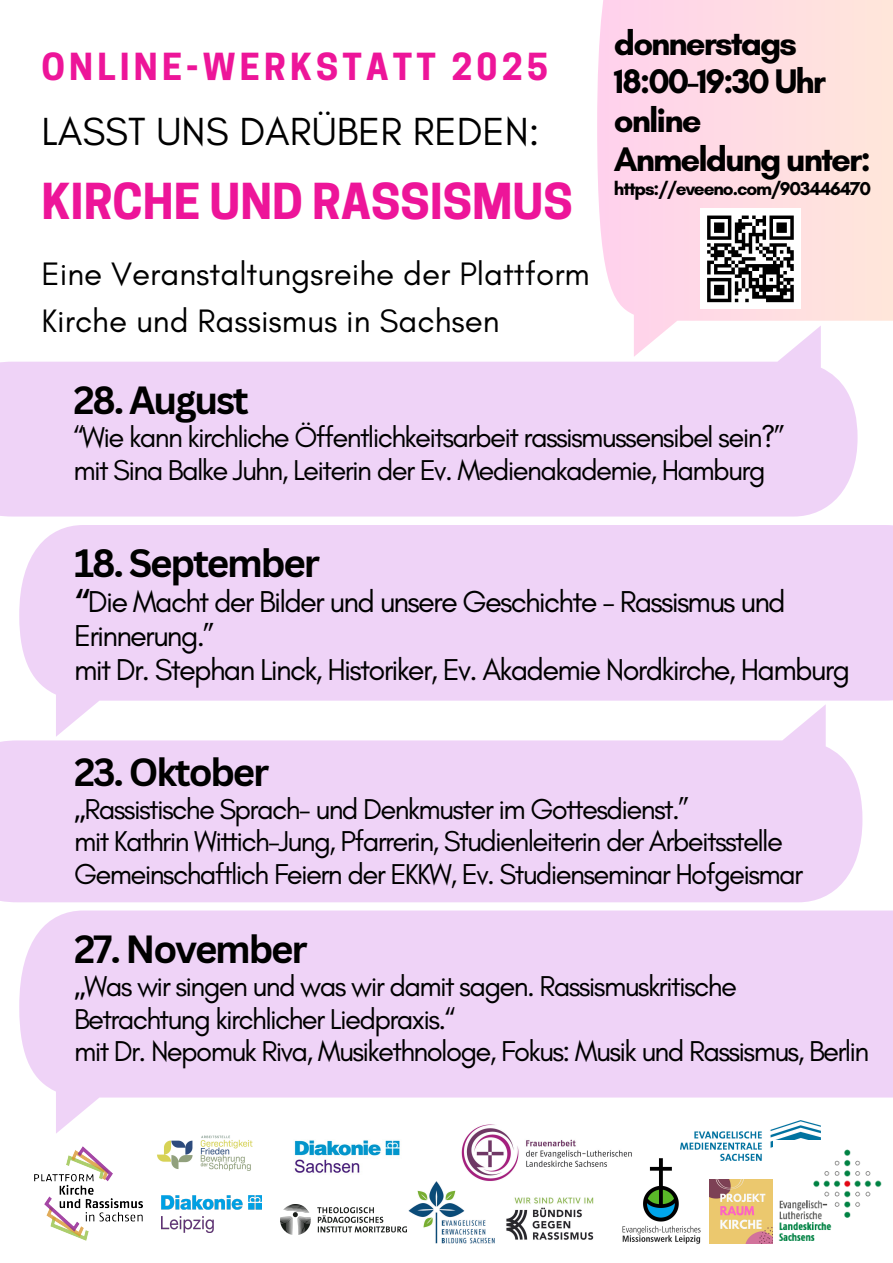
<style>
.page{position:relative;width:893px;height:1263px;background:#fff}
.page>*{position:absolute;margin:0;border:0;box-sizing:border-box;transform-origin:0 0}
.t1{font:700 46.5px "Cooper Hewitt";color:#ed1599}
.t2{font:39.9px "Glacial Indifference";color:#000}
.t3{font:700 38.47px "Canva Sans";letter-spacing:-.055em;color:#000}
.t4{font:700 38.25px "Canva Sans";letter-spacing:-.055em;color:#000}
.t5{font:700 35.03px "Cooper Hewitt";letter-spacing:.12em;color:#ed1599}
.t6{font:700 34.72px "Glacial Indifference";letter-spacing:-.055em;color:#000}
.t7{font:33.08px/47.2px "Glacial Indifference";color:#000}
.t8{font:30.75px/34.3px "Glacial Indifference";letter-spacing:-.055em;color:#000}
.t9{font:29.25px/32.6px "Glacial Indifference";letter-spacing:-.055em;color:#000}
.t10{font:700 18.98px "Glacial Indifference";letter-spacing:-.055em;color:#000}
.s1{font-weight:700}
.s2{font-family:"Noto Sans"}
</style>
<div class="page">
<div style="left:0;top:362px;width:857px;height:154px;background:#efd3f7"></div>
<div style="left:19px;top:525px;width:874px;height:176px;background:#efd3f7"></div>
<div style="left:0;top:740px;width:862px;height:162px;background:#efd3f7"></div>
<div style="left:19px;top:910px;width:874px;height:187px;background:#efd3f7"></div>
<div style="left:597px;top:0;width:296px;height:321px;background:#ffdce4"></div>
<img style="left:506px;top:1197px;width:88px;height:43px">
<img style="left:681px;top:1120px;width:139px;height:41px">
<img style="left:622px;top:1157px;width:79px;height:87px">
<img style="left:161px;top:1196px;width:101px;height:36px">
<img style="left:294px;top:1140px;width:106px;height:33px">
<img style="left:408px;top:1181px;width:87px;height:63px">
<img style="left:280px;top:1204px;width:127px;height:31px">
<div style="left:700px;top:209px;width:100px;height:100px;background:#fff"></div>
<svg style="left:707px;top:216px;width:87px;height:86px"></svg>
<hr style="left:766px;top:299px;width:28px;height:3px;background:#000">
<img style="left:460px;top:1124px;width:180px;height:61px">
<img style="left:709px;top:1180px;width:64px;height:63px">
<img style="left:773px;top:1140px;width:109px;height:101px">
<img style="left:35px;top:1146px;width:108px;height:94px">
<img style="left:157px;top:1135px;width:96px;height:36px">
<p class="t5" style="left:41px;top:53px;width:508px">ONLINE-WERKSTATT 2025</p>
<p class="t2" style="left:41px;top:107px;width:499px">LASST UNS DARÜBER REDEN:</p>
<p class="t1" style="left:41px;top:184px;width:533px">KIRCHE UND RASSISMUS</p>
<p class="t7" style="left:41px;top:250px;width:550px">Eine Veranstaltungsreihe der Plattform<br>Kirche und Rassismus in Sachsen</p>
<p class="t6" style="left:614px;top:22px;width:185px">donnerstags</p>
<p class="t6" style="left:614px;top:60px;width:213px">18:00-19:30 Uhr</p>
<p class="t6" style="left:614px;top:99px;width:89px">online</p>
<p class="t6" style="left:614px;top:138px;width:258px">Anmeldung unter:</p>
<p class="t10" style="left:614px;top:177px;width:259px">https://eveeno.com/903446470</p>
<p class="t4" style="left:73px;top:373px;width:177px">28. August</p>
<p class="t9" style="left:73px;top:420px;width:712px">“Wie kann kirchliche Öffentlichkeitsarbeit rassismussensibel sein?” mit Sina Balke Juhn, Leiterin der Ev. Medienakademie, Hamburg</p>
<h5 class="t3" style="left:74px;top:536px;width:247px">18. September</h5>
<h5 class="t8" style="left:74px;top:584px;width:777px"><span class="s1">“</span>Die Macht der Bilder und unsere Geschichte - Rassismus und<br>Erinnerung.”<br>mit Dr. Stephan Linck, Historiker, Ev. Akademie Nordkirche, Hamburg</h5>
<h5 class="t4" style="left:74px;top:745px;width:197px">23. Oktober</h5>
<h5 class="t9" style="left:74px;top:792px;width:731px"><span class="s2">„</span>Rassistische Sprach- und Denkmuster im Gottesdienst.”<br>mit Kathrin Wittich-Jung, Pfarrerin, Studienleiterin der Arbeitsstelle<br>Gemeinschaftlich Feiern der EKKW, Ev. Studienseminar Hofgeismar</h5>
<p class="t4" style="left:74px;top:922px;width:235px">27. November</p>
<p class="t9" style="left:74px;top:969px;width:797px"><span class="s2">„</span>Was wir singen und was wir damit sagen. Rassismuskritische<br>Betrachtung kirchlicher Liedpraxis.“<br>mit Dr. Nepomuk Riva, Musikethnologe, Fokus: Musik und Rassismus, Berlin</p>
</div>
